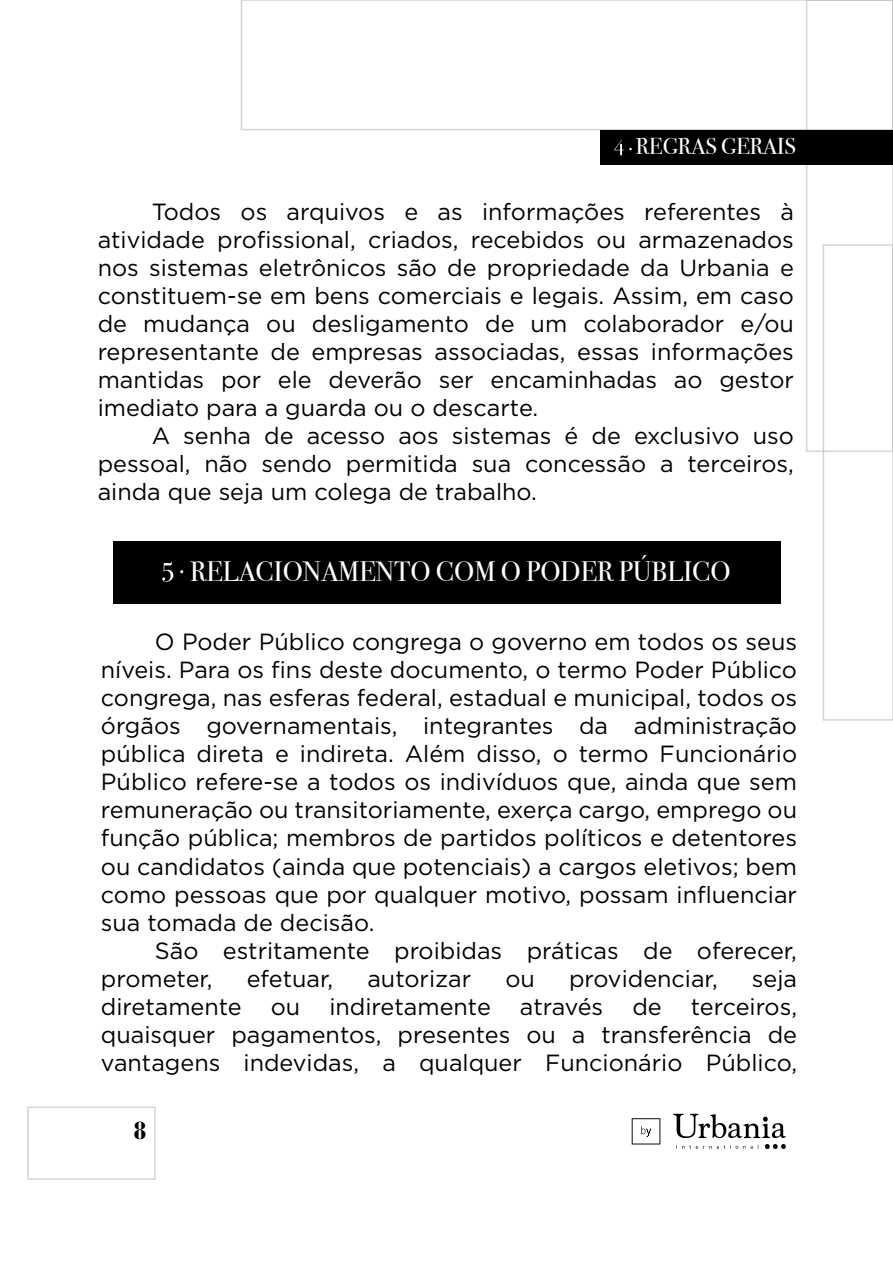
<style>
.page{position:relative;width:893px;height:1263px;background:#fff}
.page>*{position:absolute;margin:0;border:0;box-sizing:border-box;transform-origin:0 0}
.t1{font:28.05px "Bodoni Svty Two OSITCTT";color:#fff}
.t2{font:700 25.8px "Bodoni FLF";color:#000}
.t3{font:23.4px/28px "Gotham";color:#000;text-align:justify}
.t4{font:22.95px "Bodoni Svty Two OSITCTT";color:#fff}
</style>
<div class="page">
<svg style="left:241px;top:0;width:565px;height:130px"></svg>
<svg style="left:27px;top:1106px;width:129px;height:74px"></svg>
<svg style="left:806px;top:0;width:87px;height:721px"></svg>
<svg style="left:632px;top:1118px;width:28px;height:26px"></svg>
<svg style="left:673px;top:1114px;width:113px;height:35px"></svg>
<div style="left:600px;top:130px;width:293px;height:35px;background:#000"></div>
<svg style="left:614px;top:140px;width:18px;height:15px"></svg>
<div style="left:113px;top:541px;width:667px;height:62px;background:#000"></div>
<svg style="left:162px;top:562px;width:11px;height:20px"></svg>
<p class="t4" style="left:636px;top:133px;width:162px">REGRAS GERAIS</p>
<p class="t3" style="left:98px;top:197px;width:698px;text-indent:54px">Todos os arquivos e as informações referentes à atividade profissional, criados, recebidos ou armazenados nos sistemas eletrônicos são de propriedade da Urbania e constituem-se em bens comerciais e legais. Assim, em caso de mudança ou desligamento de um colaborador e/ou representante de empresas associadas, essas informações mantidas por ele deverão ser encaminhadas ao gestor imediato para a guarda ou o descarte.</p>
<p class="t3" style="left:98px;top:421px;width:698px;text-indent:54px">A senha de acesso aos sistemas é de exclusivo uso pessoal, não sendo permitida sua concessão a terceiros, ainda que seja um colega de trabalho.</p>
<p class="t1" style="left:190px;top:555px;width:542px">RELACIONAMENTO COM O PODER PÚBLICO</p>
<p class="t3" style="left:101px;top:627px;width:698px;text-indent:54px">O Poder Público congrega o governo em todos os seus níveis. Para os fins deste documento, o termo Poder Público congrega, nas esferas federal, estadual e municipal, todos os órgãos governamentais, integrantes da administração pública direta e indireta. Além disso, o termo Funcionário Público refere-se a todos os indivíduos que, ainda que sem remuneração ou transitoriamente, exerça cargo, emprego ou função pública; membros de partidos políticos e detentores ou candidatos (ainda que potenciais) a cargos eletivos; bem como pessoas que por qualquer motivo, possam influenciar sua tomada de decisão.</p>
<p class="t3" style="left:101px;top:936px;width:698px;text-indent:54px">São estritamente proibidas práticas de oferecer, prometer,</p>
<p class="t3" style="left:247px;top:964px;width:88px">efetuar,</p>
<p class="t3" style="left:367px;top:964px;width:105px">autorizar</p>
<p class="t3" style="left:505px;top:964px;width:31px">ou</p>
<p class="t3" style="left:569px;top:964px;width:150px">providenciar,</p>
<p class="t3" style="left:101px;top:964px;width:698px;text-indent:651px">seja diretamente ou indiretamente através de terceiros, quaisquer pagamentos, presentes ou a transferência de vantagens indevidas, a qualquer Funcionário Público,</p>
<p class="t2" style="left:133px;top:1116px;width:17px">8</p>
</div>
